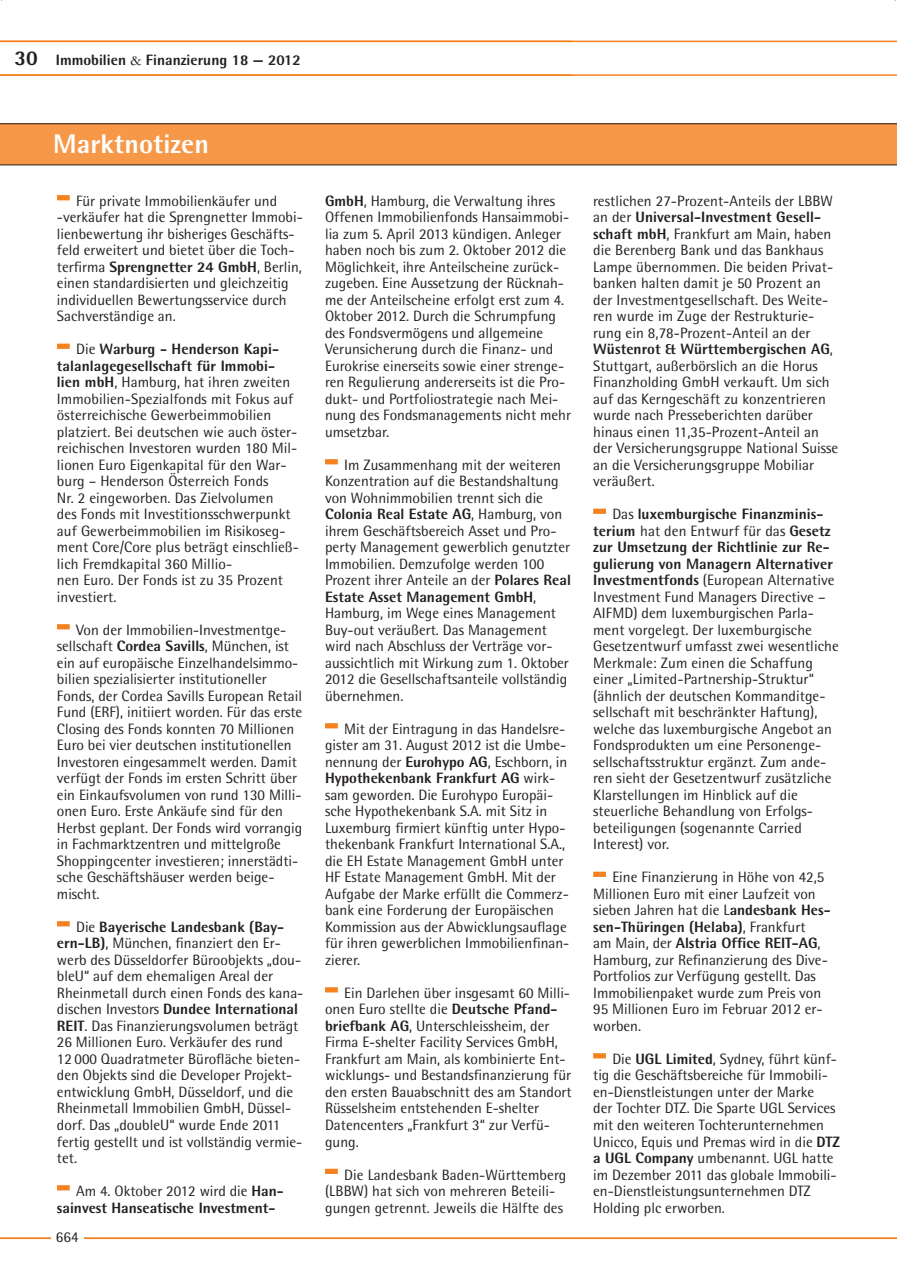
<style>
.page{position:relative;width:897px;height:1275px;background:#fff}
.page>*{position:absolute;margin:0;border:0;box-sizing:border-box;transform-origin:0 0}
.t1{font:800 27px "Rotis Semi Sans";letter-spacing:.005em;color:#fff}
.t2{font:800 21px "Rotis Semi Sans";color:#231f20}
.t3{font:15px/16.5px "Rotis Semi Sans";color:#231f20}
.t4{font:800 15px/16.5px "Rotis Semi Sans";color:#231f20}
.s1{font-family:"Garamond";font-weight:400}
.s2{font-weight:800}
.s3{font-weight:400}
</style>
<div class="page">
<svg style="left:0;top:123px;width:896px;height:42px;background:#ee9346"></svg>
<div style="left:57px;top:195px;width:13px;height:5px;background:#f58220"></div>
<div style="left:57px;top:344px;width:13px;height:5px;background:#f58220"></div>
<div style="left:57px;top:624px;width:13px;height:5px;background:#f58220"></div>
<div style="left:57px;top:921px;width:13px;height:5px;background:#f58220"></div>
<div style="left:57px;top:1185px;width:13px;height:5px;background:#f58220"></div>
<div style="left:325px;top:459px;width:13px;height:5px;background:#f58220"></div>
<div style="left:325px;top:723px;width:13px;height:5px;background:#f58220"></div>
<div style="left:325px;top:987px;width:13px;height:5px;background:#f58220"></div>
<div style="left:325px;top:1169px;width:13px;height:5px;background:#f58220"></div>
<svg style="left:0;top:41px;width:896px;height:35px"></svg>
<div style="left:593px;top:509px;width:12px;height:5px;background:#f58220"></div>
<div style="left:593px;top:872px;width:12px;height:5px;background:#f58220"></div>
<div style="left:593px;top:1053px;width:12px;height:5px;background:#f58220"></div>
<hr style="left:0;top:1237px;width:896px;height:2px;background:#f58220">
<div style="left:51px;top:1222px;width:33px;height:31px;background:#fff"></div>
<h2 class="t2" style="left:14px;top:45px;width:25px">30</h2>
<p class="t4" style="left:56px;top:51px;width:246px">Immobilien <span class="s1">&amp;</span> Finanzierung 18 — 2012</p>
<h1 class="t1" style="left:53px;top:127px;width:157px">Marktnotizen</h1>
<p class="t3" style="left:57px;top:192px;width:247px;text-indent:19px">Für private Immobilienkäufer und -verkäufer hat die Sprengnetter Immobi&shy;lienbewertung ihr bisheriges Geschäfts&shy;feld erweitert und bietet über die Toch&shy;terfirma <span class="s2">Sprengnetter 24 GmbH</span>, Berlin, einen standardisierten und gleichzeitig individuellen Bewertungsservice durch Sachverständige an.</p>
<p class="t3" style="left:57px;top:341px;width:243px;text-indent:19px">Die <span class="s2">Warburg - Henderson Kapi&shy;talanlagegesellschaft für Immobi&shy;lien mbH</span>, Hamburg, hat ihren zweiten Immobilien-Spezialfonds mit Fokus auf österreichische Gewerbeimmobilien platziert. Bei deutschen wie auch öster&shy;reichischen Investoren wurden 180 Mil&shy;lionen Euro Eigenkapital für den War&shy;burg – Henderson Österreich Fonds<br>Nr. 2 eingeworben. Das Zielvolumen<br>des Fonds mit Investitionsschwerpunkt auf Gewerbeimmobilien im Risikoseg&shy;ment Core/Core plus beträgt einschließ&shy;lich Fremdkapital 360 Millio-<br>nen Euro. Der Fonds ist zu 35 Prozent investiert.</p>
<p class="t3" style="left:57px;top:621px;width:247px;text-indent:19px">Von der Immobilien-Investmentge&shy;sellschaft <span class="s2">Cordea Savills</span>, München, ist ein auf europäische Einzelhandelsimmo&shy;bilien spezialisierter institutioneller Fonds, der Cordea Savills European Retail Fund (ERF), initiiert worden. Für das erste Closing des Fonds konnten 70 Millionen Euro bei vier deutschen institutionellen Investoren eingesammelt werden. Damit verfügt der Fonds im ersten Schritt über ein Einkaufsvolumen von rund 130 Milli&shy;onen Euro. Erste Ankäufe sind für den Herbst geplant. Der Fonds wird vorrangig in Fachmarktzentren und mittelgroße Shoppingcenter investieren; innerstädti&shy;sche Geschäftshäuser werden beige&shy;mischt.</p>
<p class="t3" style="left:57px;top:918px;width:248px;text-indent:19px">Die <span class="s2">Bayerische Landesbank (Bay&shy;ern-LB)</span>, München, finanziert den Er&shy;werb des Düsseldorfer Büroobjekts „dou&shy;bleU“ auf dem ehemaligen Areal der Rheinmetall durch einen Fonds des kana&shy;dischen Investors <span class="s2">Dundee International REIT</span>. Das Finanzierungsvolumen beträgt 26 Millionen Euro. Verkäufer des rund<br>12 000 Quadratmeter Bürofläche bieten&shy;den Objekts sind die Developer Projekt&shy;entwicklung GmbH, Düsseldorf, und die Rheinmetall Immobilien GmbH, Düssel&shy;dorf. Das „doubleU“ wurde Ende 2011 fertig gestellt und ist vollständig vermie&shy;tet.</p>
<p class="t4" style="left:57px;top:1182px;width:228px;text-indent:19px"><span class="s3">Am 4. Oktober 2012 wird die</span> Han&shy;sainvest Hanseatische Investment-</p>
<p class="t3" style="left:56px;top:1229px;width:24px">664</p>
<p class="t3" style="left:56px;top:1229px;width:22px">xxx</p>
<p class="t3" style="left:57px;top:1232px;width:22px">xxx</p>
<p class="t3" style="left:325px;top:192px;width:247px"><span class="s2">GmbH</span>, Hamburg, die Verwaltung ihres Offenen Immobilienfonds Hansaimmobi&shy;lia zum 5. April 2013 kündigen. Anleger haben noch bis zum 2. Oktober 2012 die Möglichkeit, ihre Anteilscheine zurück&shy;zugeben. Eine Aussetzung der Rücknah&shy;me der Anteilscheine erfolgt erst zum 4.<br>Oktober 2012. Durch die Schrumpfung des Fondsvermögens und allgemeine Verunsicherung durch die Finanz- und Eurokrise einerseits sowie einer strenge&shy;ren Regulierung andererseits ist die Pro&shy;dukt- und Portfoliostrategie nach Mei&shy;nung des Fondsmanagements nicht mehr umsetzbar.</p>
<p class="t3" style="left:325px;top:456px;width:247px;text-indent:19px">Im Zusammenhang mit der weiteren Konzentration auf die Bestandshaltung von Wohnimmobilien trennt sich die <span class="s2">Colonia Real Estate AG</span>, Hamburg, von ihrem Geschäftsbereich Asset und Pro&shy;perty Management gewerblich genutzter Immobilien. Demzufolge werden 100<br>Prozent ihrer Anteile an der <span class="s2">Polares Real Estate Asset Management GmbH</span>, Hamburg, im Wege eines Management Buy-out veräußert. Das Management wird nach Abschluss der Verträge vor&shy;aussichtlich mit Wirkung zum 1. Oktober 2012 die Gesellschaftsanteile vollständig übernehmen.</p>
<p class="t3" style="left:325px;top:720px;width:246px;text-indent:19px">Mit der Eintragung in das Handelsre&shy;gister am 31. August 2012 ist die Umbe&shy;nennung der <span class="s2">Eurohypo AG</span>, Eschborn, in <span class="s2">Hypothekenbank Frankfurt AG</span> wirk&shy;sam geworden. Die Eurohypo Europäi&shy;sche Hypothekenbank S.A. mit Sitz in Luxemburg firmiert künftig unter Hypo&shy;thekenbank Frankfurt International S.A., die EH Estate Management GmbH unter HF Estate Management GmbH. Mit der Aufgabe der Marke erfüllt die Commerz&shy;bank eine Forderung der Europäischen Kommission aus der Abwicklungsauflage für ihren gewerblichen Immobilienfinan&shy;zierer.</p>
<p class="t3" style="left:325px;top:984px;width:248px;text-indent:19px">Ein Darlehen über insgesamt 60 Milli&shy;onen Euro stellte die <span class="s2">Deutsche Pfand&shy;briefbank AG</span>, Unterschleissheim, der Firma E-shelter Facility Services GmbH, Frankfurt am Main, als kombinierte Ent&shy;wicklungs- und Bestandsfinanzierung für den ersten Bauabschnitt des am Standort Rüsselsheim entstehenden E-shelter Datencenters „Frankfurt 3“ zur Verfü&shy;gung.</p>
<p class="t3" style="left:325px;top:1166px;width:243px;text-indent:19px">Die Landesbank Baden-Württemberg (LBBW) hat sich von mehreren Beteili&shy;gungen getrennt. Jeweils die Hälfte des</p>
<p class="t3" style="left:593px;top:192px;width:246px">restlichen 27-Prozent-Anteils der LBBW an der <span class="s2">Universal-Investment Gesell&shy;schaft mbH</span>, Frankfurt am Main, haben die Berenberg Bank und das Bankhaus Lampe übernommen. Die beiden Privat&shy;banken halten damit je 50 Prozent an der Investmentgesellschaft. Des Weite&shy;ren wurde im Zuge der Restrukturie&shy;rung ein 8,78-Prozent-Anteil an der <span class="s2">Wüstenrot &amp; Württembergischen AG</span>, Stuttgart, außerbörslich an die Horus Finanzholding GmbH verkauft. Um sich auf das Kerngeschäft zu konzentrieren wurde nach Presseberichten darüber hinaus einen 11,35-Prozent-Anteil an der Versicherungsgruppe National Suisse an die Versicherungsgruppe Mobiliar veräußert.</p>
<p class="t3" style="left:593px;top:506px;width:247px;text-indent:19px">Das <span class="s2">luxemburgische Finanzminis&shy;terium</span> hat den Entwurf für das <span class="s2">Gesetz zur Umsetzung der Richtlinie zur Re&shy;gulierung von Managern Alternativer Investmentfonds</span> (European Alternative Investment Fund Managers Directive – AIFMD) dem luxemburgischen Parla&shy;ment vorgelegt. Der luxemburgische Gesetzentwurf umfasst zwei wesentliche Merkmale: Zum einen die Schaffung einer „Limited-Partnership-Struktur“ (ähnlich der deutschen Kommanditge&shy;sellschaft mit beschränkter Haftung), welche das luxemburgische Angebot an Fondsprodukten um eine Personenge&shy;sellschaftsstruktur ergänzt. Zum ande&shy;ren sieht der Gesetzentwurf zusätzliche Klarstellungen im Hinblick auf die steuerliche Behandlung von Erfolgs&shy;beteiligungen (sogenannte Carried Interest) vor.</p>
<p class="t3" style="left:593px;top:869px;width:239px;text-indent:19px">Eine Finanzierung in Höhe von 42,5<br>Millionen Euro mit einer Laufzeit von sieben Jahren hat die L<span class="s2">andesbank Hes&shy;sen-Thüringen (Helaba)</span>, Frankfurt<br>am Main, der <span class="s2">Alstria Office REIT-AG</span>, Hamburg, zur Refinanzierung des Dive-Portfolios zur Verfügung gestellt. Das Immobilienpaket wurde zum Preis von 95 Millionen Euro im Februar 2012 er&shy;worben.</p>
<p class="t3" style="left:593px;top:1050px;width:248px;text-indent:19px">Die <span class="s2">UGL Limited</span>, Sydney, führt künf&shy;tig die Geschäftsbereiche für Immobili&shy;en-Dienstleistungen unter der Marke<br>der Tochter DTZ. Die Sparte UGL Services mit den weiteren Tochterunternehmen Unicco, Equis und Premas wird in die <span class="s2">DTZ a UGL Company</span> umbenannt. UGL hatte im Dezember 2011 das globale Immobili&shy;en-Dienstleistungsunternehmen DTZ Holding plc erworben.</p>
</div>
